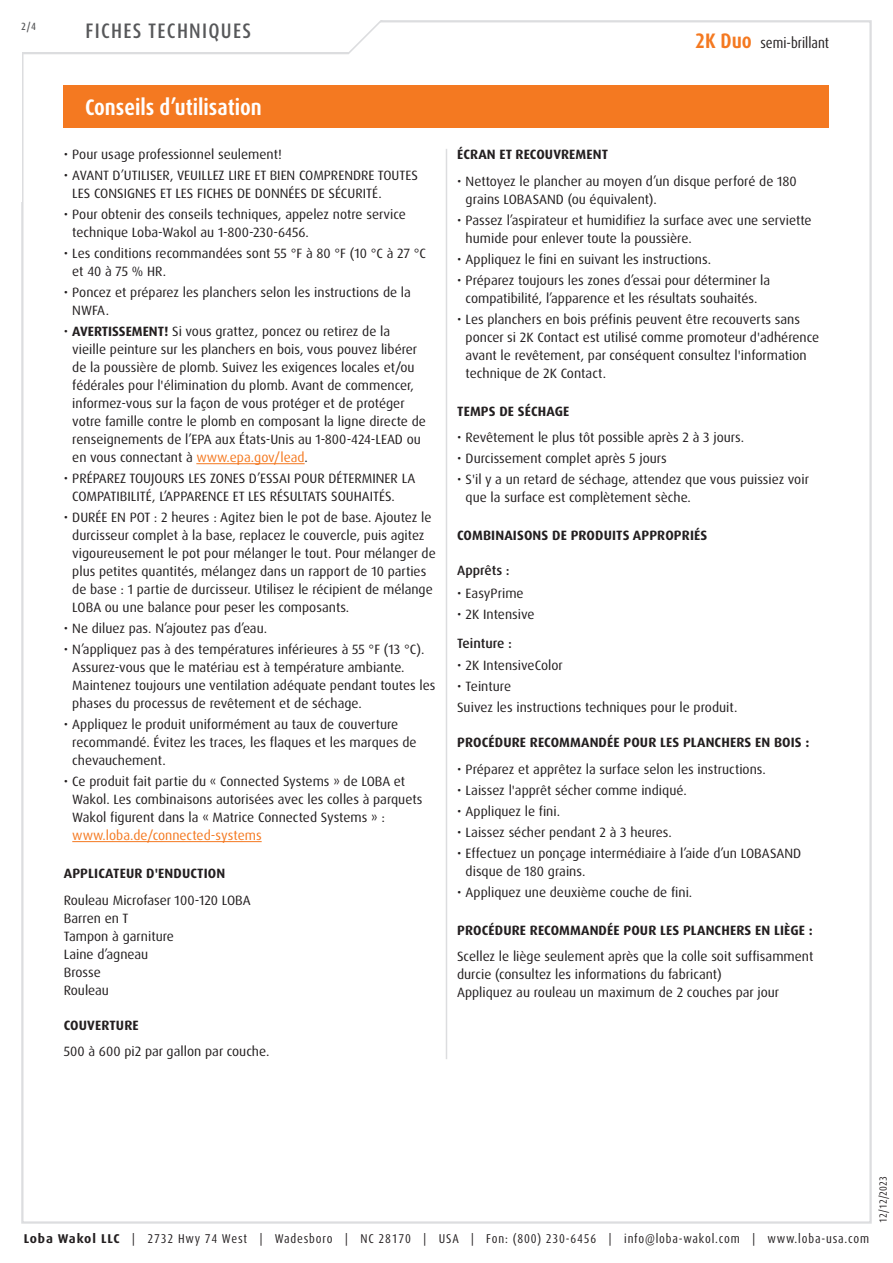
<style>
.page{position:relative;width:893px;height:1263px;background:#fff}
.page>*{position:absolute;margin:0;border:0;box-sizing:border-box;transform-origin:0 0}
.Abschnitt{font:700 condensed 22.5px "Dax Pro";color:#fff}
.t1{font:500 condensed 21px "Dax Pro";letter-spacing:.06em;color:#57585a}
.t2{font:condensed 15px "Dax Pro";color:#231f20}
.Text{font:13.5px/18px "Dax Pro";color:#231f20}
.t3{font:700 13.5px "Dax Pro";letter-spacing:.01em;color:#231f20}
.t4{font:500 13.5px "Dax Pro";color:#231f20}
.t5{font:condensed 12.75px "Dax Pro";letter-spacing:.065em;color:#231f20}
.t6{font:condensed 10.5px "Dax Pro";color:#231f20}
.t7{font:500 condensed 10.5px "Dax Pro";color:#57585a}
.s1{font-weight:700}
.s2{color:#f47921}
.s3{font-weight:700;font-size:21px;color:#f47921}
.s4{font-weight:700;font-stretch:normal}
</style>
<div class="page">
<svg style="left:22px;top:20px;width:410px;height:35px"></svg>
<hr style="left:196px;top:463px;width:109px;height:1px;background:#f47921">
<hr style="left:72px;top:841px;width:190px;height:1px;background:#f47921">
<hr style="left:446px;top:149px;width:1px;height:910px;background:#dcdddf">
<div style="left:64px;top:85px;width:765px;height:43px;background:#f47921"></div>
<p class="t7" style="left:21px;top:19px;width:16px">2/4</p>
<h2 class="t1" style="left:86px;top:17px;width:167px">FICHES TECHNIQUES</h2>
<p class="Abschnitt" style="left:85px;top:93px;width:178px">Conseils d’utilisation</p>
<p class="Text" style="left:64px;top:146px;width:219px">• Pour usage professionnel seulement!</p>
<p class="Text" style="left:72px;top:167px;width:347px;text-indent:-9px">• AVANT D’UTILISER, VEUILLEZ LIRE ET BIEN COMPRENDRE TOUTES<br>LES CONSIGNES ET LES FICHES DE DONNÉES DE SÉCURITÉ.</p>
<p class="Text" style="left:72px;top:206px;width:335px;text-indent:-9px">• Pour obtenir des conseils techniques, appelez notre service technique Loba-Wakol au 1-800-230-6456.</p>
<p class="Text" style="left:72px;top:245px;width:355px;text-indent:-9px">• Les conditions recommandées sont 55 °F à 80 °F (10 °C à 27 °C et 40 à 75 % HR.</p>
<p class="Text" style="left:72px;top:284px;width:340px;text-indent:-9px">• Poncez et préparez les planchers selon les instructions de la<br>NWFA.</p>
<p class="Text" style="left:72px;top:323px;width:355px;text-indent:-9px">• <span class="s1">AVERTISSEMENT!</span> Si vous grattez, poncez ou retirez de la vieille peinture sur les planchers en bois, vous pouvez libérer de la poussière de plomb. Suivez les exigences locales et/ou fédérales pour l'élimination du plomb. Avant de commencer, informez-vous sur la façon de vous protéger et de protéger votre famille contre le plomb en composant la ligne directe de renseignements de l’EPA aux États-Unis au 1-800-424-LEAD ou en vous connectant à <span class="s2">www.epa.gov/lead</span>.</p>
<p class="Text" style="left:72px;top:470px;width:345px;text-indent:-9px">• PRÉPAREZ TOUJOURS LES ZONES D’ESSAI POUR DÉTERMINER LA<br>COMPATIBILITÉ, L’APPARENCE ET LES RÉSULTATS SOUHAITÉS.</p>
<p class="Text" style="left:72px;top:509px;width:365px;text-indent:-9px">• DURÉE EN POT : 2 heures : Agitez bien le pot de base. Ajoutez le durcisseur complet à la base, replacez le couvercle, puis agitez vigoureusement le pot pour mélanger le tout. Pour mélanger de plus petites quantités, mélangez dans un rapport de 10 parties de base : 1 partie de durcisseur. Utilisez le récipient de mélange LOBA ou une balance pour peser les composants.</p>
<p class="Text" style="left:64px;top:620px;width:205px">• Ne diluez pas. N’ajoutez pas d’eau.</p>
<p class="Text" style="left:72px;top:641px;width:365px;text-indent:-9px">• N’appliquez pas à des températures inférieures à 55 °F (13 °C).<br>Assurez-vous que le matériau est à température ambiante.<br>Maintenez toujours une ventilation adéquate pendant toutes les phases du processus de revêtement et de séchage.</p>
<p class="Text" style="left:72px;top:716px;width:346px;text-indent:-9px">• Appliquez le produit uniformément au taux de couverture recommandé. Évitez les traces, les flaques et les marques de chevauchement.</p>
<p class="Text" style="left:72px;top:773px;width:352px;text-indent:-9px">• Ce produit fait partie du « Connected Systems » de LOBA et Wakol. Les combinaisons autorisées avec les colles à parquets Wakol figurent dans la « Matrice Connected Systems » : <span class="s2">www.loba.de/connected-systems</span></p>
<p class="t3" style="left:64px;top:865px;width:163px">APPLICATEUR D'ENDUCTION</p>
<p class="Text" style="left:64px;top:891px;width:189px">Rouleau Microfaser 100-120 LOBA</p>
<p class="Text" style="left:64px;top:909px;width:66px">Barren en T</p>
<p class="Text" style="left:64px;top:927px;width:112px">Tampon à garniture</p>
<p class="Text" style="left:64px;top:945px;width:86px">Laine d’agneau</p>
<p class="Text" style="left:64px;top:963px;width:39px">Brosse</p>
<p class="Text" style="left:64px;top:981px;width:47px">Rouleau</p>
<p class="t3" style="left:64px;top:1016px;width:76px">COUVERTURE</p>
<p class="Text" style="left:64px;top:1043px;width:207px">500 à 600 pi2 par gallon par couche.</p>
<p class="t2" style="left:695px;top:34px;width:135px"><span class="s3">2K Duo</span> semi-brillant</p>
<p class="t3" style="left:457px;top:146px;width:153px">ÉCRAN ET RECOUVREMENT</p>
<p class="Text" style="left:466px;top:172px;width:333px;text-indent:-9px">• Nettoyez le plancher au moyen d’un disque perforé de 180 grains LOBASAND (ou équivalent).</p>
<p class="Text" style="left:466px;top:211px;width:348px;text-indent:-9px">• Passez l’aspirateur et humidifiez la surface avec une serviette humide pour enlever toute la poussière.</p>
<p class="Text" style="left:457px;top:250px;width:255px">• Appliquez le fini en suivant les instructions.</p>
<p class="Text" style="left:457px;top:271px;width:315px;text-align:center">• Préparez toujours les zones d’essai pour déterminer la compatibilité, l’apparence et les résultats souhaités.</p>
<p class="Text" style="left:466px;top:310px;width:355px;text-indent:-9px">• Les planchers en bois préfinis peuvent être recouverts sans poncer si 2K Contact est utilisé comme promoteur d'adhérence avant le revêtement, par conséquent consultez l'information technique de 2K Contact.</p>
<p class="t3" style="left:457px;top:402px;width:114px">TEMPS DE SÉCHAGE</p>
<p class="Text" style="left:457px;top:429px;width:289px">• Revêtement le plus tôt possible après 2 à 3 jours.</p>
<p class="Text" style="left:457px;top:450px;width:211px">• Durcissement complet après 5 jours</p>
<p class="Text" style="left:466px;top:471px;width:345px;text-indent:-9px">• S'il y a un retard de séchage, attendez que vous puissiez voir que la surface est complètement sèche.</p>
<p class="t3" style="left:457px;top:527px;width:252px">COMBINAISONS DE PRODUITS APPROPRIÉS</p>
<p class="t4" style="left:457px;top:562px;width:54px">Apprêts :</p>
<p class="Text" style="left:457px;top:584px;width:68px">• EasyPrime</p>
<p class="Text" style="left:457px;top:605px;width:79px">• 2K Intensive</p>
<p class="t4" style="left:457px;top:635px;width:56px">Teinture :</p>
<p class="Text" style="left:457px;top:657px;width:107px">• 2K IntensiveColor</p>
<p class="Text" style="left:457px;top:678px;width:55px">• Teinture</p>
<p class="Text" style="left:457px;top:699px;width:282px">Suivez les instructions techniques pour le produit.</p>
<p class="t3" style="left:457px;top:734px;width:354px">PROCÉDURE RECOMMANDÉE POUR LES PLANCHERS EN BOIS :</p>
<p class="Text" style="left:457px;top:760px;width:310px">• Préparez et apprêtez la surface selon les instructions.</p>
<p class="Text" style="left:457px;top:781px;width:231px">• Laissez l'apprêt sécher comme indiqué.</p>
<p class="Text" style="left:457px;top:802px;width:105px">• Appliquez le fini.</p>
<p class="Text" style="left:457px;top:823px;width:216px">• Laissez sécher pendant 2 à 3 heures.</p>
<p class="Text" style="left:466px;top:844px;width:337px;text-indent:-9px">• Effectuez un ponçage intermédiaire à l’aide d’un LOBASAND disque de 180 grains.</p>
<p class="Text" style="left:457px;top:883px;width:237px">• Appliquez une deuxième couche de fini.</p>
<p class="t3" style="left:457px;top:921px;width:357px">PROCÉDURE RECOMMANDÉE POUR LES PLANCHERS EN LIÈGE :</p>
<p class="Text" style="left:457px;top:947px;width:358px">Scellez le liège seulement après que la colle soit suffisamment durcie (consultez les informations du fabricant)</p>
<p class="Text" style="left:457px;top:983px;width:324px">Appliquez au rouleau un maximum de 2 couches par jour</p>
<p class="t5" style="left:24px;top:1230px;width:847px"><span class="s4">Loba Wakol LLC</span> | 2732 Hwy 74 West | Wadesboro | NC 28170 | USA | Fon: (800) 230-6456 | info@loba-wakol.com | www.loba-usa.com</p>
<p class="t6" style="left:876px;top:1222px;width:48px;rotate:-90deg">12/12/2023</p>
</div>
